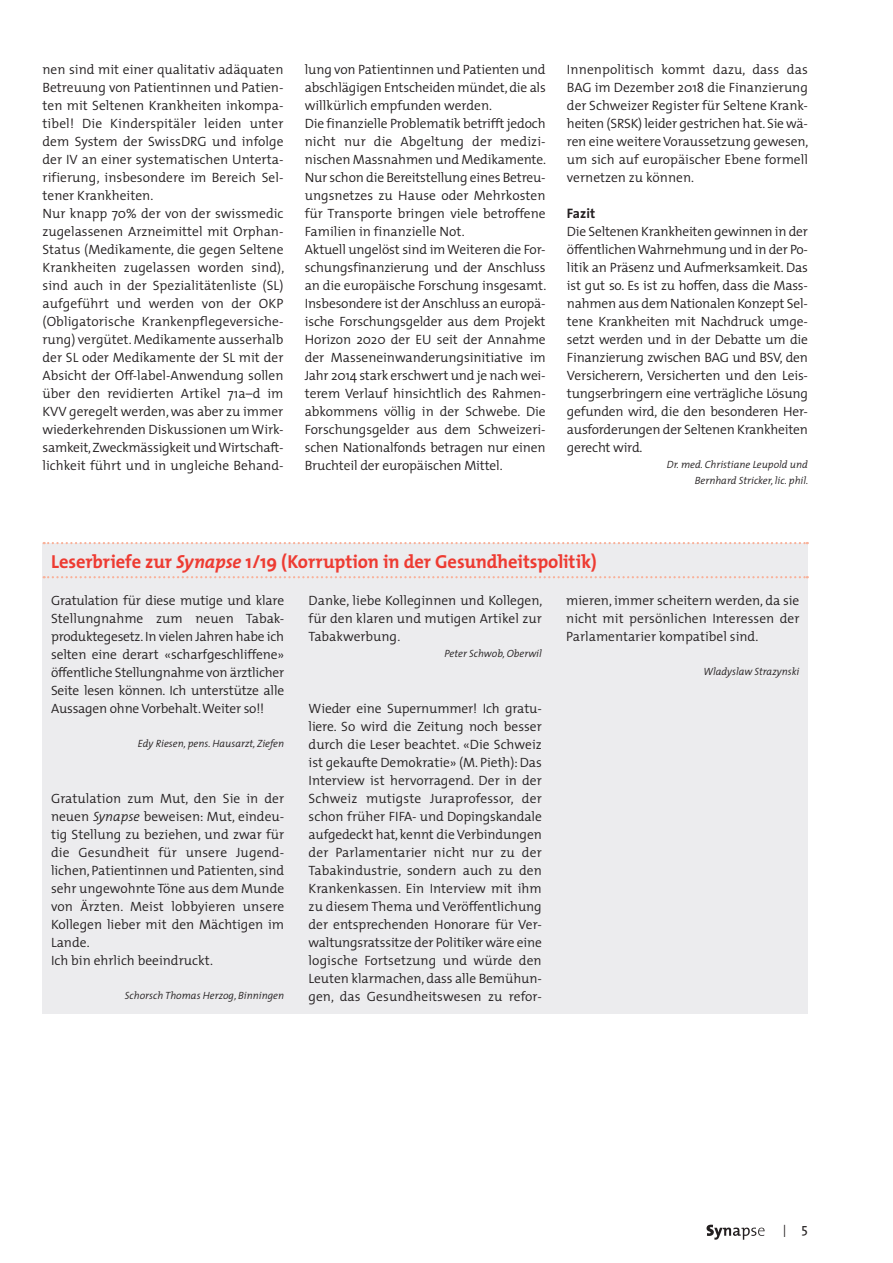
<style>
.page{position:relative;width:893px;height:1263px;background:#fff}
.page>*{position:absolute;margin:0;border:0;box-sizing:border-box;transform-origin:0 0}
._01_Titel{font:700 18.9px "The Mix";letter-spacing:-.005em;color:#ee3b32}
.t1{font:18px "The Sans";color:#231f20;scale:.5 1}
._02_Untertitel{font:700 13.8px "The Sans";color:#231f20}
._05_Fliesstext{font:300 13.5px/18px "The Mix";color:#231f20;text-align:justify}
._08_Autor{font:italic 300 10.5px/16.2px "The Mix";color:#231f20;text-align:right}
.s1{font-style:italic}
</style>
<div class="page">
<svg style="left:706px;top:1225px;width:58px;height:15px"></svg>
<div style="left:43px;top:544px;width:765px;height:470px;background:#ececee"></div>
<svg style="left:44px;top:542px;width:764px;height:2px"></svg>
<svg style="left:44px;top:576px;width:764px;height:2px"></svg>
<p class="_05_Fliesstext" style="left:43px;top:60px;width:243px">nen sind mit einer qualitativ adäquaten Betreuung von Patientinnen und Patien&shy;ten mit Seltenen Krankheiten inkompa&shy;tibel! Die Kinderspitäler leiden unter dem System der SwissDRG und infolge der IV an einer systematischen Unterta&shy;rifierung, insbesondere im Bereich Sel&shy;tener Krankheiten.</p>
<p class="_05_Fliesstext" style="left:43px;top:204px;width:243px">Nur knapp 70% der von der swissmedic zugelassenen Arzneimittel mit Orphan-Status (Medikamente, die gegen Seltene Krankheiten zugelassen worden sind), sind auch in der Spezialitätenliste (SL) aufgeführt und werden von der OKP (Obligatorische Krankenpflegeversiche&shy;rung) vergütet. Medikamente ausserhalb der SL oder Medikamente der SL mit der Absicht der Off-label-Anwendung sollen über den revidierten Artikel 71a–d im KVV geregelt werden, was aber zu immer wiederkehrenden Diskussionen um Wirk&shy;samkeit, Zweckmässigkeit und Wirtschaft&shy;lichkeit führt und in ungleiche Behand-</p>
<p class="_05_Fliesstext" style="left:305px;top:60px;width:243px">lung von Patientinnen und Patienten und abschlägigen Entscheiden mündet, die als willkürlich empfunden werden.</p>
<p class="_05_Fliesstext" style="left:305px;top:114px;width:243px">Die finanzielle Problematik betrifft jedoch nicht nur die Abgeltung der medizi&shy;nischen Massnahmen und Medikamente.<br>Nur schon die Bereitstellung eines Betreu&shy;ungsnetzes zu Hause oder Mehrkosten für Transporte bringen viele betroffene Familien in finanzielle Not.</p>
<p class="_05_Fliesstext" style="left:305px;top:240px;width:243px">Aktuell ungelöst sind im Weiteren die For&shy;schungsfinanzierung und der Anschluss an die europäische Forschung insgesamt.<br>Insbesondere ist der Anschluss an europä&shy;ische Forschungsgelder aus dem Projekt Horizon 2020 der EU seit der Annahme der Masseneinwanderungsinitiative im Jahr 2014 stark erschwert und je nach wei&shy;terem Verlauf hinsichtlich des Rahmen&shy;abkommens völlig in der Schwebe. Die Forschungsgelder aus dem Schweizeri&shy;schen Nationalfonds betragen nur einen Bruchteil der europäischen Mittel.</p>
<p class="_05_Fliesstext" style="left:567px;top:60px;width:243px">Innenpolitisch kommt dazu, dass das BAG im Dezember 2018 die Finanzierung der Schweizer Register für Seltene Krank&shy;heiten (SRSK) leider gestrichen hat. Sie wä&shy;ren eine weitere Voraussetzung gewesen, um sich auf europäischer Ebene formell vernetzen zu können.</p>
<p class="_02_Untertitel" style="left:567px;top:201px;width:30px">Fazit</p>
<p class="_05_Fliesstext" style="left:567px;top:222px;width:243px">Die Seltenen Krankheiten gewinnen in der öffentlichen Wahrnehmung und in der Po&shy;litik an Präsenz und Aufmerksamkeit. Das ist gut so. Es ist zu hoffen, dass die Mass&shy;nahmen aus dem Nationalen Konzept Sel&shy;tene Krankheiten mit Nachdruck umge&shy;setzt werden und in der Debatte um die Finanzierung zwischen BAG und BSV, den Versicherern, Versicherten und den Leis&shy;tungserbringern eine verträgliche Lösung gefunden wird, die den besonderen Her&shy;ausforderungen der Seltenen Krankheiten gerecht wird.</p>
<p class="_08_Autor" style="left:667px;top:456px;width:143px">Dr. med. Christiane Leupold und<br>Bernhard Stricker, lic. phil.</p>
<p class="_01_Titel" style="left:51px;top:545px;width:547px">Leserbriefe zur <span class="s1">Synapse</span> 1/19 (Korruption in der Gesundheitspolitik)</p>
<p class="_05_Fliesstext" style="left:51px;top:591px;width:235px">Gratulation für diese mutige und klare Stellungnahme zum neuen Tabak&shy;produktegesetz. In vielen Jahren habe ich selten eine derart «scharfgeschliffene» öffentliche Stellungnahme von ärztlicher Seite lesen können. Ich unterstütze alle Aussagen ohne Vorbehalt. Weiter so!!</p>
<p class="_08_Autor" style="left:138px;top:735px;width:148px">Edy Riesen, pens. Hausarzt, Ziefen</p>
<p class="_05_Fliesstext" style="left:309px;top:591px;width:235px">Danke, liebe Kolleginnen und Kollegen, für den klaren und mutigen Artikel zur Tabakwerbung.</p>
<p class="_08_Autor" style="left:445px;top:645px;width:99px">Peter Schwob, Oberwil</p>
<p class="_05_Fliesstext" style="left:566px;top:591px;width:235px">mieren, immer scheitern werden, da sie nicht mit persönlichen Interessen der Parlamentarier kompatibel sind.</p>
<p class="_08_Autor" style="left:703px;top:663px;width:98px">Wladyslaw Strazynski</p>
<p class="_05_Fliesstext" style="left:309px;top:699px;width:235px">Wieder eine Supernummer! Ich gratu&shy;liere. So wird die Zeitung noch besser durch die Leser beachtet. «Die Schweiz ist gekaufte Demokratie» (M. Pieth): Das Interview ist hervorragend. Der in der Schweiz mutigste Juraprofessor, der schon früher FIFA- und Dopingskandale aufgedeckt hat, kennt die Verbindungen der Parlamentarier nicht nur zu der Tabakindustrie, sondern auch zu den Krankenkassen. Ein Interview mit ihm zu diesem Thema und Veröffentlichung der entsprechenden Honorare für Ver&shy;waltungsratssitze der Politiker wäre eine logische Fortsetzung und würde den Leuten klarmachen, dass alle Bemühun&shy;gen, das Gesundheitswesen zu refor-</p>
<p class="_05_Fliesstext" style="left:51px;top:789px;width:235px">Gratulation zum Mut, den Sie in der neuen <span class="s1">Synapse</span> beweisen: Mut, eindeu&shy;tig Stellung zu beziehen, und zwar für die Gesundheit für unsere Jugend&shy;lichen, Patientinnen und Patienten, sind sehr ungewohnte Töne aus dem Munde von Ärzten. Meist lobbyieren unsere Kollegen lieber mit den Mächtigen im Lande.</p>
<p class="_05_Fliesstext" style="left:51px;top:951px;width:163px">Ich bin ehrlich beeindruckt.</p>
<p class="_08_Autor" style="left:125px;top:987px;width:161px">Schorsch Thomas Herzog, Binningen</p>
<h2 class="t1" style="left:784px;top:1215px;width:50px">I <sup>5</sup></h2>
</div>
